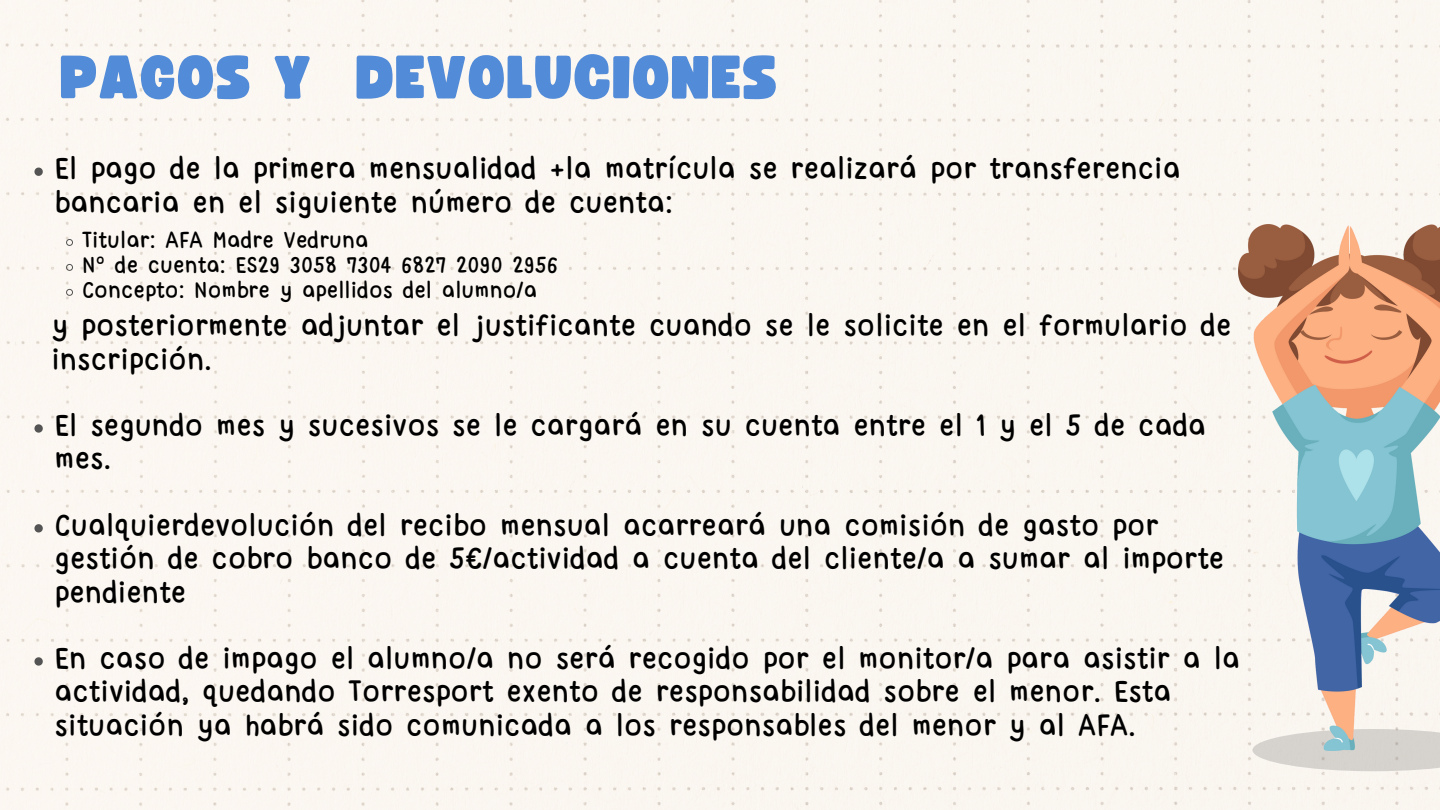
<style>
.page{position:relative;width:1440px;height:810px;background:#fbf6f1}
.page>*{position:absolute;margin:0;border:0;box-sizing:border-box;transform-origin:0 0}
.t1{font:60.1px "Funtastic";letter-spacing:.02em;color:#528bd8}
.t2{font:32.1px/33.3px "Yvesyvesdrawing";color:#000}
.t3{font:24.1px "Yvesyvesdrawing";color:#000}
</style>
<div class="page">
<svg style="left:34px;top:168px;width:9px;height:8px"></svg>
<svg style="left:66px;top:239px;width:7px;height:7px"></svg>
<svg style="left:66px;top:264px;width:7px;height:7px"></svg>
<svg style="left:66px;top:289px;width:7px;height:7px"></svg>
<svg style="left:34px;top:424px;width:9px;height:9px"></svg>
<svg style="left:34px;top:524px;width:9px;height:8px"></svg>
<svg style="left:34px;top:657px;width:9px;height:9px"></svg>
<svg style="left:1252px;top:750px;width:188px;height:21px;background:#dad7d2"></svg>
<img style="left:1238px;top:225px;width:202px;height:525px">
<p class="t1" style="left:61px;top:50px;width:719px">PAGOS Y DEVOLUCIONES</p>
<p class="t2" style="left:55px;top:155px;width:1128px">El pago de la primera mensualidad +la matrícula se realizará por transferencia bancaria en el siguiente número de cuenta:</p>
<p class="t3" style="left:82px;top:230px;width:288px">Titular: AFA Madre Vedruna</p>
<p class="t3" style="left:82px;top:255px;width:478px">Nº de cuenta: ES29 3058 7304 6827 2090 2956</p>
<p class="t3" style="left:82px;top:280px;width:457px">Concepto: Nombre y apellidos del alumno/a</p>
<p class="t2" style="left:51px;top:312px;width:1182px">y posteriormente adjuntar el justificante cuando se le solicite en el formulario de</p>
<p class="t2" style="left:51px;top:345px;width:162px">inscripción.</p>
<p class="t2" style="left:55px;top:412px;width:1153px">El segundo mes y sucesivos se le cargará en su cuenta entre el 1 y el 5 de cada mes.</p>
<p class="t2" style="left:55px;top:511px;width:1171px">Cualquierdevolución del recibo mensual acarreará una comisión de gasto por gestión de cobro banco de 5€/actividad a cuenta del cliente/a a sumar al importe pendiente</p>
<p class="t2" style="left:55px;top:645px;width:1187px">En caso de impago el alumno/a no será recogido por el monitor/a para asistir a la actividad, quedando Torresport exento de responsabilidad sobre el menor. Esta situación ya habrá sido comunicada a los responsables del menor y al AFA.</p>
</div>
